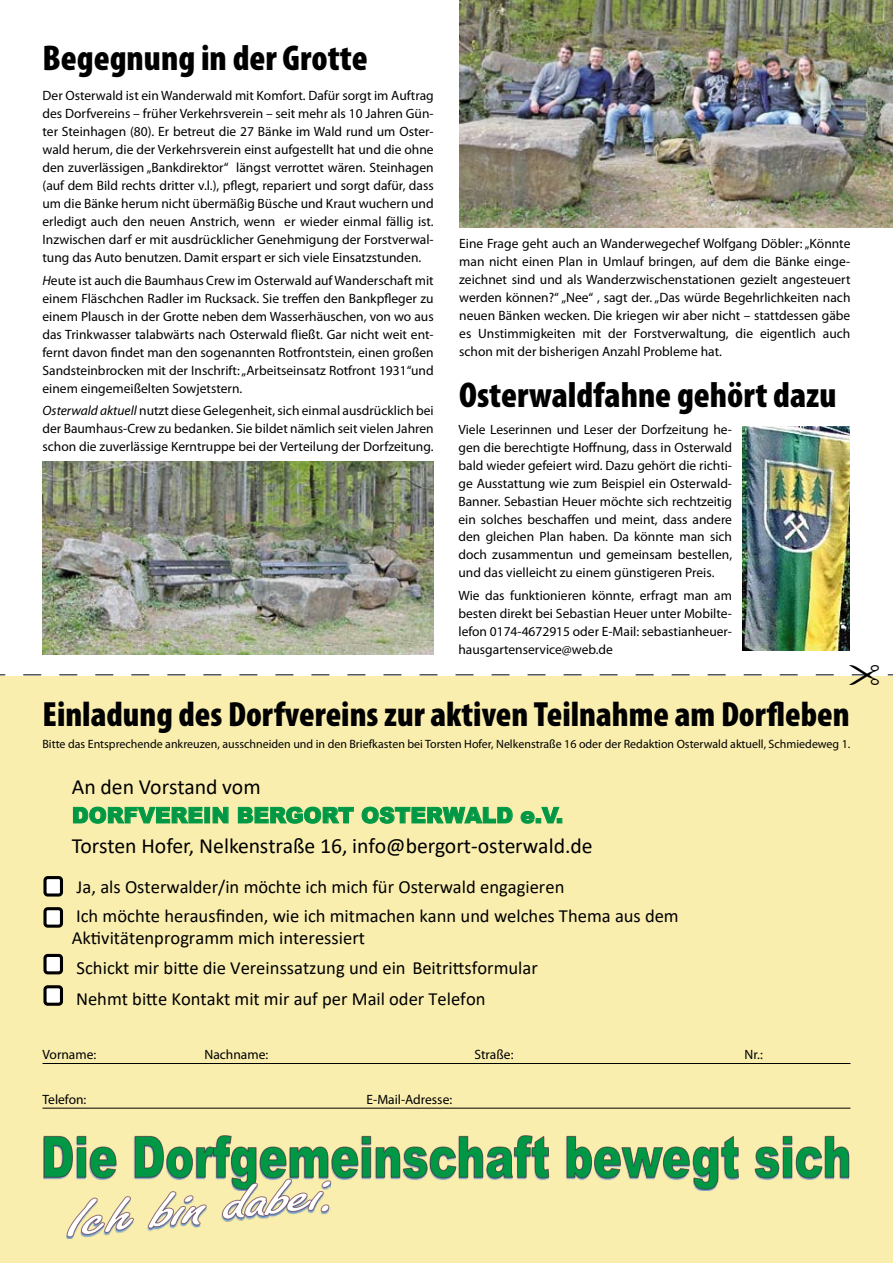
<style>
.page{position:relative;width:893px;height:1263px;background:#fff}
.page>*{position:absolute;margin:0;border:0;box-sizing:border-box;transform-origin:0 0}
.t1{font:900 condensed 36px "Myriad Pro";color:#000}
.t2{font:900 condensed 35.1px "Myriad Pro";color:#000}
.t3{font:33.9px "European Pi Std 3";color:#000}
.t4{font:21.75px "Calibri";letter-spacing:-.005em;color:#000}
.t5{font:900 21.75px "Arial";letter-spacing:-.005em;color:#009845}
.t6{font:21.15px "Calibri";letter-spacing:-.005em;color:#000}
.t7{font:900 21.15px "Arial";letter-spacing:-.005em;color:#009845}
.t8{font:18.6px/30.6px "Calibri";color:#000}
.t9{font:18.15px/29.8px "Calibri";color:#000}
.t10{font:15.45px "Calibri";color:#000}
.t11{font:13.5px/18px "Myriad Pro";color:#000;text-align:justify}
.t12{font:12px "Myriad Pro";color:#000}
.s1{font-style:italic}
</style>
<div class="page">
<img style="left:742px;top:427px;width:108px;height:223px">
<img style="left:459px;top:0;width:434px;height:227px">
<img style="left:43px;top:461px;width:391px;height:194px">
<div style="left:0;top:676px;width:893px;height:587px;background:#faeeaf"></div>
<svg style="left:0;top:674px;width:893px;height:1px"></svg>
<svg style="left:73px;top:806px;width:130px;height:18px"></svg>
<div style="left:204px;top:807px;width:6px;height:16px;border:1px solid #009845"></div>
<svg style="left:212px;top:807px;width:17px;height:16px"></svg>
<svg style="left:238px;top:806px;width:116px;height:18px"></svg>
<svg style="left:361px;top:806px;width:152px;height:18px"></svg>
<svg style="left:520px;top:807px;width:42px;height:17px"></svg>
<div style="left:43px;top:876px;width:20px;height:20px;background:#fff;border:3px solid #000;border-radius:3px"></div>
<div style="left:43px;top:907px;width:20px;height:21px;background:#fff;border:3px solid #000;border-radius:3px"></div>
<div style="left:43px;top:954px;width:20px;height:20px;background:#fff;border:3px solid #000;border-radius:3px"></div>
<div style="left:43px;top:985px;width:20px;height:21px;background:#fff;border:3px solid #000;border-radius:3px"></div>
<img style="left:549px;top:1137px;width:300px;height:54px">
<svg style="left:567px;top:1136px;width:172px;height:53px"></svg>
<svg style="left:755px;top:1136px;width:94px;height:42px"></svg>
<svg style="left:44px;top:1135px;width:505px;height:102px"></svg>
<hr style="left:43px;top:1063px;width:807px;height:1px;background:#000">
<hr style="left:43px;top:1108px;width:807px;height:1px;background:#000">
<h1 class="t1" style="left:43px;top:37px;width:327px">Begegnung in der Grotte</h1>
<p class="t11" style="left:43px;top:87px;width:393px">Der Osterwald ist ein Wanderwald mit Komfort. Dafür sorgt im Auftrag des Dorfvereins – früher Verkehrsverein – seit mehr als 10 Jahren Gün&shy;ter Steinhagen (80). Er betreut die 27 Bänke im Wald rund um Oster&shy;wald herum, die der Verkehrsverein einst aufgestellt hat und die ohne den zuverlässigen „Bankdirektor“ längst verrottet wären. Steinhagen (auf dem Bild rechts dritter v.l.), pflegt, repariert und sorgt dafür, dass um die Bänke herum nicht übermäßig Büsche und Kraut wuchern und erledigt auch den neuen Anstrich, wenn er wieder einmal fällig ist.<br>Inzwischen darf er mit ausdrücklicher Genehmigung der Forstverwal&shy;tung das Auto benutzen. Damit erspart er sich viele Einsatzstunden.</p>
<p class="t11" style="left:43px;top:271px;width:393px"><span class="s1">H</span>eute ist auch die Baumhaus Crew im Osterwald auf Wanderschaft mit einem Fläschchen Radler im Rucksack. Sie treffen den Bankpfleger zu einem Plausch in der Grotte neben dem Wasserhäuschen, von wo aus das Trinkwasser talabwärts nach Osterwald fließt. Gar nicht weit ent&shy;fernt davon findet man den sogenannten Rotfrontstein, einen großen Sandsteinbrocken mit der Inschrift: „Arbeitseinsatz Rotfront 1931“und einem eingemeißelten Sowjetstern.</p>
<p class="t11" style="left:43px;top:401px;width:393px"><span class="s1">Osterwald aktuell</span> nutzt diese Gelegenheit, sich einmal ausdrücklich bei der Baumhaus-Crew zu bedanken. Sie bildet nämlich seit vielen Jahren schon die zuverlässige Kerntruppe bei der Verteilung der Dorfzeitung.</p>
<p class="t11" style="left:459px;top:234px;width:393px">Eine Frage geht auch an Wanderwegechef Wolfgang Döbler: „Könnte man nicht einen Plan in Umlauf bringen, auf dem die Bänke einge&shy;zeichnet sind und als Wanderzwischenstationen gezielt angesteuert werden können?“ „Nee“ , sagt der. „Das würde Begehrlichkeiten nach neuen Bänken wecken. Die kriegen wir aber nicht – stattdessen gäbe es Unstimmigkeiten mit der Forstverwaltung, die eigentlich auch schon mit der bisherigen Anzahl Probleme hat.</p>
<h1 class="t1" style="left:459px;top:374px;width:379px">Osterwaldfahne gehört dazu</h1>
<p class="t11" style="left:458px;top:420px;width:275px">Viele Leserinnen und Leser der Dorfzeitung he&shy;gen die berechtigte Hoffnung, dass in Osterwald bald wieder gefeiert wird. Dazu gehört die richti&shy;ge Ausstattung wie zum Beispiel ein Osterwald-Banner. Sebastian Heuer möchte sich rechtzeitig ein solches beschaffen und meint, dass andere den gleichen Plan haben. Da könnte man sich doch zusammentun und gemeinsam bestellen, und das vielleicht zu einem günstigeren Preis.</p>
<p class="t11" style="left:458px;top:586px;width:275px">Wie das funktionieren könnte, erfragt man am besten direkt bei Sebastian Heuer unter Mobilte&shy;lefon 0174-4672915 oder E-Mail: sebastianheuer&shy;hausgartenservice@web.de</p>
<h3 class="t3" style="left:847px;top:641px;width:35px">•</h3>
<h2 class="t2" style="left:43px;top:695px;width:809px">Einladung des Dorfvereins zur aktiven Teilnahme am Dorfleben</h2>
<p class="t12" style="left:43px;top:737px;width:809px">Bitte das Entsprechende ankreuzen, ausschneiden und in den Briefkasten bei Torsten Hofer, Nelkenstraße 16 oder der Redaktion Osterwald aktuell, Schmiedeweg 1.</p>
<h3 class="t4" style="left:65px;top:771px;width:190px">An den Vorstand vom</h3>
<h3 class="t5" style="left:65px;top:799px;width:493px">DORFVEREIN BERGORT OSTERWALD e.V.</h3>
<h3 class="t4" style="left:65px;top:830px;width:522px">Torsten Hofer, Nelkenstraße 16, info@bergort-osterwald.de</h3>
<h3 class="t8" style="left:69px;top:871px;width:604px;line-height:29.7px">Ja, als Osterwalder/in möchte ich mich für Osterwald engagieren<br>Ich möchte herausfinden, wie ich mitmachen kann und welches Thema aus dem</h3>
<h3 class="t8" style="left:65px;top:921px;width:474px">Aktivitätenprogramm mich interessiert<br>Schickt mir bitte die Vereinssatzung und eine Beitrittsformular<br>Nehmt bitte Kontakt mit mir auf per Mail oder Telefon</h3>
<h3 class="t4" style="left:72px;top:772px;width:190px">An den Vorstand vom</h3>
<h3 class="t5" style="left:72px;top:799px;width:493px">DORFVEREIN BERGORT OSTERWALD e.V.</h3>
<h3 class="t4" style="left:72px;top:830px;width:522px">Torsten Hofer, Nelkenstraße 16, info@bergort-osterwald.de</h3>
<h3 class="t8" style="left:76px;top:871px;width:604px;line-height:29.7px">Ja, als Osterwalder/in möchte ich mich für Osterwald engagieren<br>Ich möchte herausfinden, wie ich mitmachen kann und welches Thema aus dem</h3>
<h3 class="t8" style="left:72px;top:922px;width:474px">Aktivitätenprogramm mich intere siert<br>Schickt mir bitte die Verein satzung und eine Beitrittsformular<br>Nehmt bitte Kontakt mit mir auf per Mail oder Telefon</h3>
<h3 class="t6" style="left:91px;top:779px;width:186px">An den Vorstand vom</h3>
<h3 class="t7" style="left:91px;top:805px;width:481px">DORFVEREIN BERGORT OSTERWALD e.V.</h3>
<h3 class="t6" style="left:91px;top:835px;width:510px">Torsten Hofer, Nelkenstraße 16, info@bergort-osterwald.de</h3>
<h3 class="t9" style="left:95px;top:875px;width:589px;line-height:29px">Ja, als Osterwalder/in möchte ich mich für Osterwald engagieren<br>Ich möchte herausfinden, wie ich mitmachen kann und welches Thema aus dem</h3>
<h3 class="t9" style="left:91px;top:925px;width:463px">Aktivitätenprogramm mich interessiert<br>Schickt m r bitte di Vereinssatzung und eine Beitrittsformular<br>Nehm bitte Kon akt mit mir auf per Mail oder Telefon</h3>
<p class="t11" style="left:43px;top:1046px;width:55px">Vorname:</p>
<p class="t11" style="left:205px;top:1046px;width:65px">Nachname:</p>
<p class="t11" style="left:475px;top:1046px;width:40px">Straße:</p>
<p class="t11" style="left:745px;top:1046px;width:20px">Nr.:</p>
<p class="t11" style="left:43px;top:1090px;width:45px">Telefon:</p>
<p class="t11" style="left:367px;top:1090px;width:87px">E-Mail-Adresse:</p>
<p class="t10" style="left:65px;top:1050px;width:59px">Vorname</p>
<p class="t10" style="left:742px;top:1050px;width:21px">Nr.</p>
</div>
